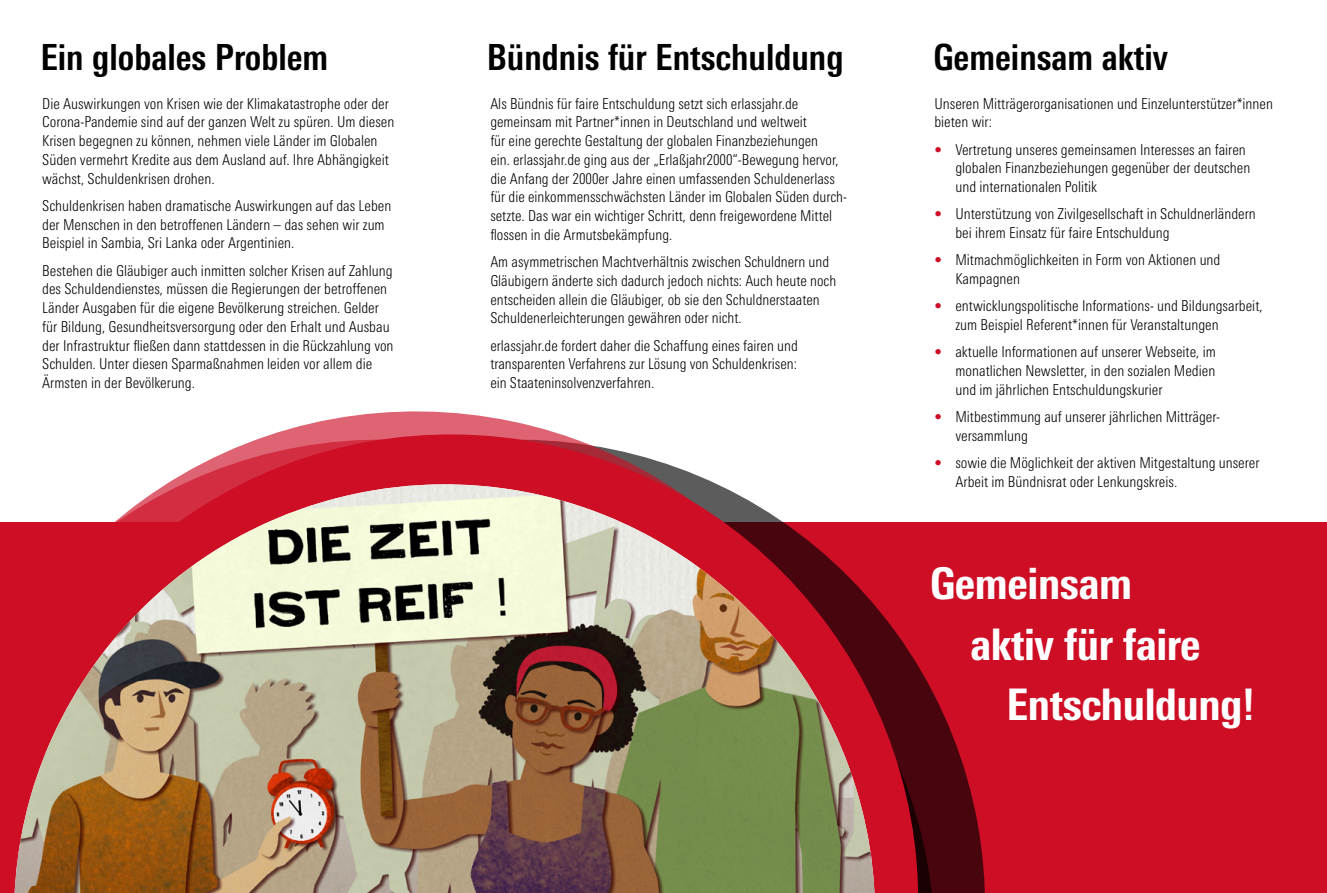
<style>
.page{position:relative;width:1327px;height:893px;background:#fff}
.page>*{position:absolute;margin:0;border:0;box-sizing:border-box;transform-origin:0 0}
.t1{font:800 condensed 43.5px "Linotype Univers";letter-spacing:-.01em;color:#fff}
.t2{font:700 condensed 36px "Linotype Univers";color:#000}
.t3{font:300 condensed 15px/18.8px "Linotype Univers";color:#000}
.s1{color:#fff}
</style>
<div class="page">
<div style="left:0;top:523px;width:1327px;height:370px;background:#cd0e25"></div>
<svg style="left:297px;top:411px;width:683px;height:482px"></svg>
<svg style="left:0;top:427px;width:932px;height:466px"></svg>
<img style="left:15px;top:484px;width:859px;height:409px">
<h2 class="t2" style="left:40px;top:36px;width:289px">Ein globales Problem</h2>
<p class="t3" style="left:42px;top:94px;width:354px">Die Auswirkungen von Krisen wie der Klimakatastrophe oder der Corona-Pandemie sind auf der ganzen Welt zu spüren. Um diesen Krisen begegnen zu können, nehmen viele Länder im Globalen Süden vermehrt Kredite aus dem Ausland auf. Ihre Abhängigkeit wächst, Schuldenkrisen drohen.</p>
<p class="t3" style="left:42px;top:196px;width:351px">Schuldenkrisen haben dramatische Auswirkungen auf das Leben der Menschen in den betroffenen Ländern – das sehen wir zum<br>Beispiel in Sambia, Sri Lanka oder Argentinien.</p>
<p class="t3" style="left:42px;top:261px;width:353px">Bestehen die Gläubiger auch inmitten solcher Krisen auf Zahlung des Schuldendienstes, müssen die Regierungen der betroffenen Länder Ausgaben für die eigene Bevölkerung streichen. Gelder für Bildung, Gesundheitsversorgung oder den Erhalt und Ausbau der Infrastruktur fließen dann stattdessen in die Rückzahlung von Schulden. Unter diesen Sparmaßnahmen leiden vor allem die Ärmsten in der Bevölkerung.</p>
<h2 class="t2" style="left:487px;top:36px;width:358px">Bündnis für Entschuldung</h2>
<p class="t3" style="left:490px;top:94px;width:358px">Als Bündnis für faire Entschuldung setzt sich erlassjahr.de gemeinsam mit Partner*innen in Deutschland und weltweit<br>für eine gerechte Gestaltung der globalen Finanzbeziehungen<br>ein. erlassjahr.de ging aus der „Erlaßjahr2000“-Bewegung hervor, die Anfang der 2000er Jahre einen umfassenden Schuldenerlass für die einkommensschwächsten Länder im Globalen Süden durch&shy;setzte. Das war ein wichtiger Schritt, denn freigewordene Mittel flossen in die Armutsbekämpfung.</p>
<p class="t3" style="left:490px;top:252px;width:347px">Am asymmetrischen Machtverhältnis zwischen Schuldnern und Gläubigern änderte sich dadurch jedoch nichts: Auch heute noch entscheiden allein die Gläubiger, ob sie den Schuldnerstaaten Schuldenerleichterungen gewähren oder nicht.</p>
<p class="t3" style="left:490px;top:336px;width:309px;text-align:justify">erlassjahr.de fordert daher die Schaffung eines fairen und transparenten Verfahrens zur Lösung von Schuldenkrisen: ein Staateninsolvenzverfahren.</p>
<h2 class="t2" style="left:933px;top:36px;width:236px">Gemeinsam aktiv</h2>
<p class="t3" style="left:934px;top:94px;width:340px">Unseren Mitträgerorganisationen und Einzelunterstützer*innen bieten wir:</p>
<p class="t3" style="left:955px;top:140px;width:296px;text-indent:-21px"><span class="s1">•</span> Vertretung unseres gemeinsamen Interesses an fairen globalen Finanzbeziehungen gegenüber der deutschen und internationalen Politik</p>
<p class="t3" style="left:955px;top:205px;width:302px;text-indent:-21px"><span class="s1">•</span> Unterstützung von Zivilgesellschaft in Schuldnerländern bei ihrem Einsatz für faire Entschuldung</p>
<p class="t3" style="left:955px;top:251px;width:266px;text-indent:-21px"><span class="s1">•</span> Mitmachmöglichkeiten in Form von Aktionen und<br>Kampagnen</p>
<p class="t3" style="left:955px;top:297px;width:309px;text-indent:-21px"><span class="s1">•</span> entwicklungspolitische Informations- und Bildungsarbeit, zum Beispiel Referent*innen für Veranstaltungen</p>
<p class="t3" style="left:955px;top:343px;width:262px;text-align:justify;text-indent:-21px"><span class="s1">•</span> aktuelle Informationen auf unserer Webseite, im monatlichen Newsletter, in den sozialen Medien und im jährlichen Entschuldungskurier</p>
<p class="t3" style="left:955px;top:407px;width:266px;text-indent:-21px"><span class="s1">•</span> Mitbestimmung auf unserer jährlichen Mitträger&shy;versammlung</p>
<p class="t3" style="left:955px;top:453px;width:306px;text-indent:-21px"><span class="s1">•</span> sowie die Möglichkeit der aktiven Mitgestaltung unserer<br>Arbeit im Bündnisrat oder Lenkungskreis.</p>
<h1 class="t1" style="left:930px;top:558px;width:203px">Gemeinsam</h1>
<h1 class="t1" style="left:970px;top:618px;width:231px">aktiv für faire</h1>
<h1 class="t1" style="left:1006px;top:678px;width:250px">Entschuldung!</h1>
</div>
